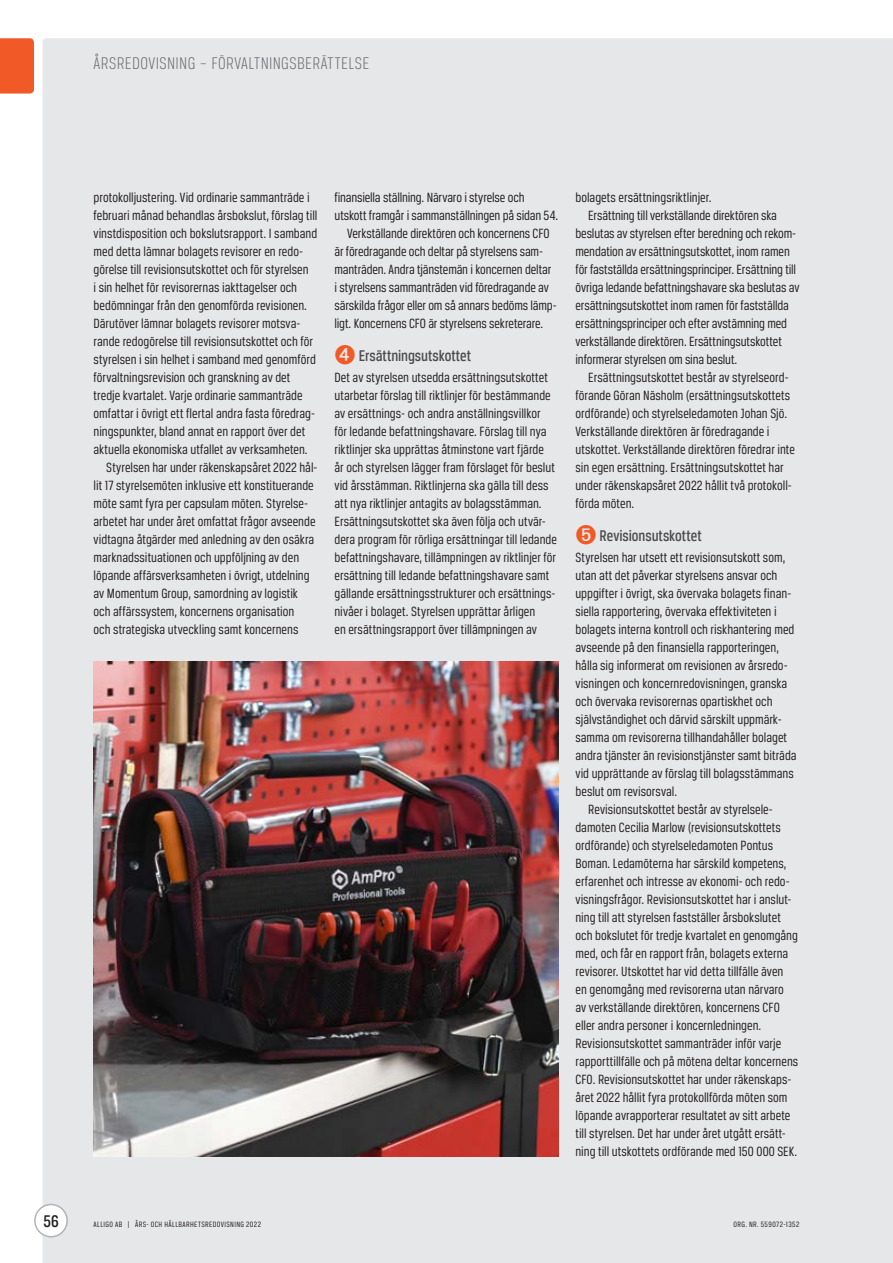
<style>
.page{position:relative;width:893px;height:1263px;background:#fff}
.page>*{position:absolute;margin:0;border:0;box-sizing:border-box;transform-origin:0 0}
.t1{font:300 18px "Breuer Condensed";letter-spacing:.02em;color:#6c6d70}
.t2{font:500 18px "Breuer Condensed";color:#231f20}
.t3{font:500 16.5px "Breuer Condensed";color:#4b4c4d}
.t4{font:14.25px/18px "Breuer Condensed";color:#231f20}
.t5{font:8.25px "Breuer Condensed";letter-spacing:.05em;color:#231f20}
.s1{color:#f15927}
</style>
<div class="page">
<div style="left:43px;top:38px;width:850px;height:1225px;background:#e6e7e9"></div>
<div style="left:0;top:38px;width:34px;height:56px;background:#f15927"></div>
<div style="left:35px;top:1204px;width:32px;height:33px;background:#fff;border-radius:50%"></div>
<div style="left:34px;top:1204px;width:34px;height:33px;border:2px solid #b2b3b7;border-radius:50%"></div>
<img style="left:94px;top:662px;width:464px;height:495px">
<p class="t1" style="left:94px;top:54px;width:277px">ÅRSREDOVISNING – FÖRVALTNINGSBERÄTTELSE</p>
<p class="t4" style="left:94px;top:188px;width:218px">protokolljustering. Vid ordinarie sammanträde i</p>
<p class="t4" style="left:94px;top:206px;width:225px">februari månad behandlas årsbokslut, förslag till</p>
<p class="t4" style="left:94px;top:224px;width:225px">vinstdisposition och bokslutsrapport. I samband</p>
<p class="t4" style="left:94px;top:242px;width:211px">med detta lämnar bolagets revisorer en redo-</p>
<p class="t4" style="left:94px;top:260px;width:217px">görelse till revisionsutskottet och för styrelsen</p>
<p class="t4" style="left:94px;top:278px;width:205px">i sin helhet för revisorernas iakttagelser och</p>
<p class="t4" style="left:94px;top:296px;width:215px">bedömningar från den genomförda revisionen.</p>
<p class="t4" style="left:94px;top:314px;width:208px">Därutöver lämnar bolagets revisorer motsva-</p>
<p class="t4" style="left:94px;top:332px;width:221px">rande redogörelse till revisionsutskottet och för</p>
<p class="t4" style="left:94px;top:350px;width:224px">styrelsen i sin helhet i samband med genomförd</p>
<p class="t4" style="left:94px;top:368px;width:198px">förvaltningsrevision och granskning av det</p>
<p class="t4" style="left:94px;top:386px;width:211px">tredje kvartalet. Varje ordinarie sammanträde</p>
<p class="t4" style="left:94px;top:404px;width:223px">omfattar i övrigt ett flertal andra fasta föredrag-</p>
<p class="t4" style="left:94px;top:422px;width:213px">ningspunkter, bland annat en rapport över det</p>
<p class="t4" style="left:94px;top:440px;width:216px">aktuella ekonomiska utfallet av verksamheten.</p>
<p class="t4" style="left:106px;top:458px;width:213px">Styrelsen har under räkenskapsåret 2022 hål-</p>
<p class="t4" style="left:94px;top:476px;width:222px">lit 17 styrelsemöten inklusive ett konstituerande</p>
<p class="t4" style="left:94px;top:494px;width:216px">möte samt fyra per capsulam möten. Styrelse-</p>
<p class="t4" style="left:94px;top:512px;width:224px">arbetet har under året omfattat frågor avseende</p>
<p class="t4" style="left:94px;top:530px;width:222px">vidtagna åtgärder med anledning av den osäkra</p>
<p class="t4" style="left:94px;top:548px;width:207px">marknadssituationen och uppföljning av den</p>
<p class="t4" style="left:94px;top:566px;width:218px">löpande affärsverksamheten i övrigt, utdelning</p>
<p class="t4" style="left:94px;top:584px;width:206px">av Momentum Group, samordning av logistik</p>
<p class="t4" style="left:94px;top:602px;width:202px">och affärssystem, koncernens organisation</p>
<p class="t4" style="left:94px;top:620px;width:206px">och strategiska utveckling samt koncernens</p>
<p class="t4" style="left:334px;top:188px;width:192px">finansiella ställning. Närvaro i styrelse och</p>
<p class="t4" style="left:334px;top:206px;width:225px">utskott framgår i sammanställningen på sidan 54.</p>
<p class="t4" style="left:347px;top:224px;width:204px">Verkställande direktören och koncernens CFO</p>
<p class="t4" style="left:334px;top:242px;width:210px">är föredragande och deltar på styrelsens sam-</p>
<p class="t4" style="left:334px;top:260px;width:218px">manträden. Andra tjänstemän i koncernen deltar</p>
<p class="t4" style="left:334px;top:278px;width:216px">i styrelsens sammanträden vid föredragande av</p>
<p class="t4" style="left:334px;top:296px;width:224px">särskilda frågor eller om så annars bedöms lämp-</p>
<p class="t4" style="left:334px;top:314px;width:210px">ligt. Koncernens CFO är styrelsens sekreterare.</p>
<p class="t3" style="left:334px;top:347px;width:138px"><span class="s1">➍</span> Ersättningsutskottet</p>
<p class="t4" style="left:334px;top:368px;width:224px">Det av styrelsen utsedda ersättningsutskottet utarbetar förslag till riktlinjer för bestämmande av ersättnings- och andra anställningsvillkor<br>för ledande befattningshavare. Förslag till nya riktlinjer ska upprättas åtminstone vart fjärde<br>år och styrelsen lägger fram förslaget för beslut vid årsstämman. Riktlinjerna ska gälla till dess att nya riktlinjer antagits av bolagsstämman.<br>Ersättningsutskottet ska även följa och utvär&shy;dera program för rörliga ersättningar till ledande befattningshavare, tillämpningen av riktlinjer för ersättning till ledande befattningshavare samt gällande ersättningsstrukturer och ersättnings&shy;nivåer i bolaget. Styrelsen upprättar årligen<br>en ersättningsrapport över tillämpningen av</p>
<p class="t4" style="left:575px;top:188px;width:138px">bolagets ersättningsriktlinjer.</p>
<p class="t4" style="left:588px;top:206px;width:190px">Ersättning till verkställande direktören ska</p>
<p class="t4" style="left:575px;top:224px;width:222px">beslutas av styrelsen efter beredning och rekom-</p>
<p class="t4" style="left:575px;top:242px;width:216px">mendation av ersättningsutskottet, inom ramen</p>
<p class="t4" style="left:575px;top:260px;width:222px">för fastställda ersättningsprinciper. Ersättning till</p>
<p class="t4" style="left:575px;top:278px;width:225px">övriga ledande befattningshavare ska beslutas av</p>
<p class="t4" style="left:575px;top:296px;width:215px">ersättningsutskottet inom ramen för fastställda</p>
<p class="t4" style="left:575px;top:314px;width:213px">ersättningsprinciper och efter avstämning med</p>
<p class="t4" style="left:575px;top:332px;width:208px">verkställande direktören. Ersättningsutskottet</p>
<p class="t4" style="left:575px;top:350px;width:163px">informerar styrelsen om sina beslut.</p>
<p class="t4" style="left:588px;top:368px;width:202px">Ersättningsutskottet består av styrelseord-</p>
<p class="t4" style="left:575px;top:386px;width:216px">förande Göran Näsholm (ersättningsutskottets</p>
<p class="t4" style="left:575px;top:404px;width:213px">ordförande) och styrelseledamoten Johan Sjö.</p>
<p class="t4" style="left:575px;top:422px;width:196px">Verkställande direktören är föredragande i</p>
<p class="t4" style="left:575px;top:440px;width:221px">utskottet. Verkställande direktören föredrar inte</p>
<p class="t4" style="left:575px;top:458px;width:210px">sin egen ersättning. Ersättningsutskottet har</p>
<p class="t4" style="left:575px;top:476px;width:218px">under räkenskapsåret 2022 hållit två protokoll-</p>
<p class="t4" style="left:575px;top:494px;width:60px">förda möten.</p>
<p class="t3" style="left:575px;top:527px;width:128px"><span class="s1">➎</span> Revisionsutskottet</p>
<p class="t4" style="left:575px;top:548px;width:211px">Styrelsen har utsett ett revisionsutskott som,</p>
<p class="t4" style="left:575px;top:566px;width:203px">utan att det påverkar styrelsens ansvar och</p>
<p class="t4" style="left:575px;top:584px;width:217px">uppgifter i övrigt, ska övervaka bolagets finan-</p>
<p class="t4" style="left:575px;top:602px;width:203px">siella rapportering, övervaka effektiviteten i</p>
<p class="t4" style="left:575px;top:620px;width:221px">bolagets interna kontroll och riskhantering med</p>
<p class="t4" style="left:575px;top:638px;width:205px">avseende på den finansiella rapporteringen,</p>
<p class="t4" style="left:575px;top:656px;width:214px">hålla sig informerat om revisionen av årsredo-</p>
<p class="t4" style="left:575px;top:674px;width:213px">visningen och koncernredovisningen, granska</p>
<p class="t4" style="left:575px;top:692px;width:199px">och övervaka revisorernas opartiskhet och</p>
<p class="t4" style="left:575px;top:710px;width:208px">självständighet och därvid särskilt uppmärk-</p>
<p class="t4" style="left:575px;top:728px;width:213px">samma om revisorerna tillhandahåller bolaget</p>
<p class="t4" style="left:575px;top:746px;width:223px">andra tjänster än revisionstjänster samt biträda</p>
<p class="t4" style="left:575px;top:764px;width:220px">vid upprättande av förslag till bolagsstämmans</p>
<p class="t4" style="left:575px;top:782px;width:103px">beslut om revisorsval.</p>
<p class="t4" style="left:588px;top:800px;width:186px">Revisionsutskottet består av styrelsele-</p>
<p class="t4" style="left:575px;top:818px;width:207px">damoten Cecilia Marlow (revisionsutskottets</p>
<p class="t4" style="left:575px;top:836px;width:199px">ordförande) och styrelseledamoten Pontus</p>
<p class="t4" style="left:575px;top:854px;width:213px">Boman. Ledamöterna har särskild kompetens,</p>
<p class="t4" style="left:575px;top:872px;width:216px">erfarenhet och intresse av ekonomi- och redo-</p>
<p class="t4" style="left:575px;top:890px;width:217px">visningsfrågor. Revisionsutskottet har i anslut-</p>
<p class="t4" style="left:575px;top:908px;width:207px">ning till att styrelsen fastställer årsbokslutet</p>
<p class="t4" style="left:575px;top:926px;width:224px">och bokslutet för tredje kvartalet en genomgång</p>
<p class="t4" style="left:575px;top:944px;width:214px">med, och får en rapport från, bolagets externa</p>
<p class="t4" style="left:575px;top:962px;width:209px">revisorer. Utskottet har vid detta tillfälle även</p>
<p class="t4" style="left:575px;top:980px;width:210px">en genomgång med revisorerna utan närvaro</p>
<p class="t4" style="left:575px;top:998px;width:206px">av verkställande direktören, koncernens CFO</p>
<p class="t4" style="left:575px;top:1016px;width:187px">eller andra personer i koncernledningen.</p>
<p class="t4" style="left:575px;top:1034px;width:207px">Revisionsutskottet sammanträder inför varje</p>
<p class="t4" style="left:575px;top:1052px;width:224px">rapporttillfälle och på mötena deltar koncernens</p>
<p class="t4" style="left:575px;top:1070px;width:217px">CFO. Revisionsutskottet har under räkenskaps-</p>
<p class="t4" style="left:575px;top:1088px;width:214px">året 2022 hållit fyra protokollförda möten som</p>
<p class="t4" style="left:575px;top:1106px;width:217px">löpande avrapporterar resultatet av sitt arbete</p>
<p class="t4" style="left:575px;top:1124px;width:212px">till styrelsen. Det har under året utgått ersätt-</p>
<p class="t4" style="left:575px;top:1142px;width:223px">ning till utskottets ordförande med 150 000 SEK.</p>
<p class="t2" style="left:43px;top:1211px;width:17px">56</p>
<p class="t5" style="left:94px;top:1219px;width:169px">ALLIGO AB | ÅRS- OCH HÅLLBARHETSREDOVISNING 2022</p>
<p class="t5" style="left:733px;top:1219px;width:67px">ORG. NR. 559072-1352</p>
</div>
